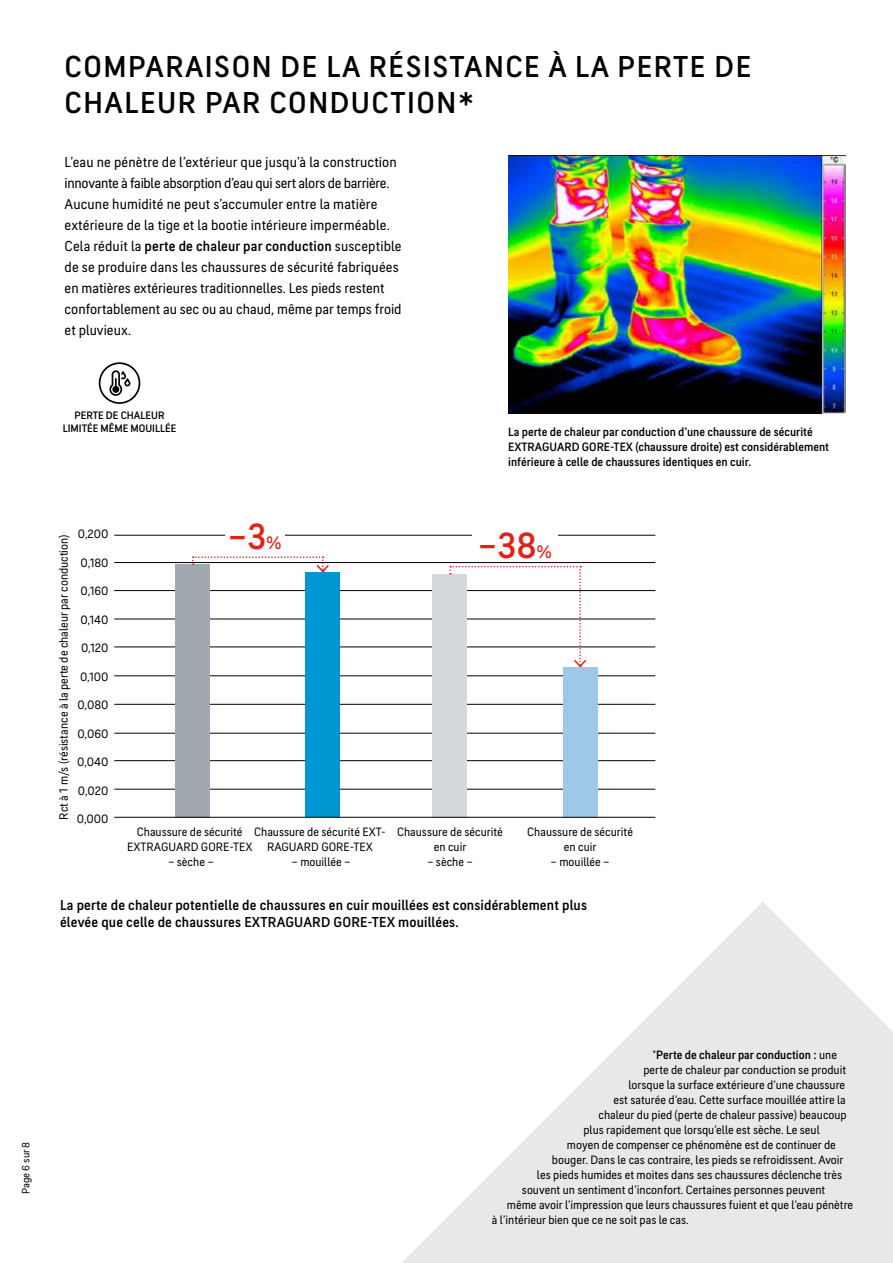
<style>
.page{position:relative;width:893px;height:1263px;background:#fff}
.page>*{position:absolute;margin:0;border:0;box-sizing:border-box;transform-origin:0 0}
.t1{font:500 36px "GORE Fabrics";color:#e32119}
.t2{font:500 30px/36px "GORE Fabrics";letter-spacing:.05em;color:#000}
.t3{font:14.25px/21px "GORE Fabrics";letter-spacing:.005em;color:#000}
.t4{font:500 14.25px/17.1px "GORE Fabrics";letter-spacing:.01em;color:#000}
.t5{font:12px/15px "GORE Fabrics";color:#000;text-align:center}
.t6{font:500 12px/15px "GORE Fabrics";color:#000}
.t7{font:500 10.8px/12.9px "GORE Fabrics";color:#000;text-align:center}
.t8{font:10.5px "GORE Fabrics";color:#000}
.s1{font-weight:500}
.s2{font-size:18px}
.s3{font-weight:400}
</style>
<div class="page">
<svg style="left:402px;top:902px;width:491px;height:361px;fill:#e6e8ea"></svg>
<hr style="left:114px;top:535px;width:541px;height:1px;background:#000">
<hr style="left:114px;top:647px;width:541px;height:1px;background:#000">
<hr style="left:114px;top:760px;width:541px;height:1px;background:#000">
<hr style="left:114px;top:590px;width:541px;height:1px;background:#000">
<hr style="left:114px;top:704px;width:541px;height:1px;background:#000">
<hr style="left:114px;top:562px;width:541px;height:1px;background:#000">
<hr style="left:114px;top:675px;width:541px;height:1px;background:#000">
<hr style="left:114px;top:789px;width:541px;height:1px;background:#000">
<hr style="left:114px;top:619px;width:541px;height:1px;background:#000">
<hr style="left:114px;top:733px;width:541px;height:1px;background:#000">
<div style="left:225px;top:521px;width:60px;height:31px;background:#fff"></div>
<div style="left:472px;top:529px;width:86px;height:31px;background:#fff"></div>
<div style="left:306px;top:572px;width:34px;height:245px;background:#0096d2"></div>
<div style="left:176px;top:564px;width:34px;height:253px;background:#a1a8b0"></div>
<svg style="left:192px;top:556px;width:138px;height:18px"></svg>
<div style="left:563px;top:667px;width:34px;height:150px;background:#9dc9e9"></div>
<div style="left:433px;top:574px;width:34px;height:243px;background:#d5d9dc"></div>
<svg style="left:449px;top:566px;width:139px;height:102px"></svg>
<svg style="left:98px;top:362px;width:43px;height:42px"></svg>
<img style="left:508px;top:156px;width:337px;height:258px">
<hr style="left:114px;top:817px;width:541px;height:1px;background:#000">
<h2 class="t2" style="left:65px;top:49px;width:688px">COMPARAISON DE LA RÉSISTANCE À LA PERTE DE<br>CHALEUR PAR CONDUCTION*</h2>
<p class="t3" style="left:65px;top:152px;width:339px">L’eau ne pénètre de l’extérieur que jusqu’à la construction innovante à faible absorption d’eau qui sert alors de barrière.<br>Aucune humidité ne peut s’accumuler entre la matière extérieure de la tige et la bootie intérieure imperméable.<br>Cela réduit la <span class="s1">perte de chaleur par conduction</span> susceptible de se produire dans les chaussures de sécurité fabriquées en matières extérieures traditionnelles. Les pieds restent confortablement au sec ou au chaud, même par temps froid et pluvieux.</p>
<p class="t7" style="left:63px;top:409px;width:115px">PERTE DE CHALEUR<br>LIMITÉE MÊME MOUILLÉE</p>
<p class="t6" style="left:508px;top:424px;width:322px">La perte de chaleur par conduction d’une chaussure de sécurité<br>EXTRAGUARD GORE-TEX (chaussure droite) est considérablement inférieure à celle de chaussures identiques en cuir.</p>
<p class="t5" style="left:78px;top:526px;width:32px">0,200</p>
<p class="t5" style="left:81px;top:555px;width:29px">0,180</p>
<p class="t5" style="left:81px;top:583px;width:29px">0,160</p>
<p class="t5" style="left:80px;top:612px;width:30px">0,140</p>
<p class="t5" style="left:81px;top:640px;width:29px">0,120</p>
<p class="t5" style="left:80px;top:669px;width:30px">0,100</p>
<p class="t5" style="left:77px;top:697px;width:33px">0,080</p>
<p class="t5" style="left:77px;top:726px;width:33px">0,060</p>
<p class="t5" style="left:77px;top:754px;width:33px">0,040</p>
<p class="t5" style="left:78px;top:783px;width:32px">0,020</p>
<p class="t5" style="left:77px;top:811px;width:33px">0,000</p>
<p class="t5" style="left:56px;top:819px;width:286px;rotate:-90deg">Rct à 1 m/s (résistance à la perte de chaleur par conduction)</p>
<h1 class="t1" style="left:228px;top:515px;width:55px">–3<span class="s2">%</span></h1>
<h1 class="t1" style="left:478px;top:523px;width:75px">–38<span class="s2">%</span></h1>
<p class="t5" style="left:127px;top:824px;width:127px">Chaussure de sécurité<br>EXTRAGUARD GORE-TEX</p>
<p class="t5" style="left:168px;top:854px;width:47px">– sèche –</p>
<p class="t5" style="left:254px;top:824px;width:133px">Chaussure de sécurité EXT-<br>RAGUARD GORE-TEX</p>
<p class="t5" style="left:292px;top:854px;width:61px">– mouillée –</p>
<p class="t5" style="left:397px;top:824px;width:107px">Chaussure de sécurité en cuir</p>
<p class="t5" style="left:427px;top:854px;width:47px">– sèche –</p>
<p class="t5" style="left:527px;top:824px;width:107px">Chaussure de sécurité en cuir</p>
<p class="t5" style="left:551px;top:854px;width:61px">– mouillée –</p>
<p class="t4" style="left:60px;top:896px;width:528px">La perte de chaleur potentielle de chaussures en cuir mouillées est considérablement plus élevée que celle de chaussures EXTRAGUARD GORE-TEX mouillées.</p>
<p class="t8" style="left:19px;top:1194px;width:54px;rotate:-90deg">Page 6 sur 8</p>
<p class="t6" style="left:652px;top:1047px;width:186px"><sup>*</sup>Perte de chaleur par conduction : <span class="s3">une</span></p>
<p class="t5" style="left:643px;top:1062px;width:204px">perte de chaleur par conduction se produit</p>
<p class="t5" style="left:628px;top:1077px;width:218px">lorsque la surface extérieure d’une chaussure</p>
<p class="t5" style="left:613px;top:1092px;width:234px">est saturée d’eau. Cette surface mouillée attire la</p>
<p class="t5" style="left:598px;top:1107px;width:250px">chaleur du pied (perte de chaleur passive) beaucoup</p>
<p class="t5" style="left:583px;top:1122px;width:238px">plus rapidement que lorsqu’elle est sèche. Le seul</p>
<p class="t5" style="left:567px;top:1137px;width:270px">moyen de compenser ce phénomène est de continuer de</p>
<p class="t5" style="left:552px;top:1152px;width:293px">bouger. Dans le cas contraire, les pieds se refroidissent. Avoir</p>
<p class="t5" style="left:537px;top:1167px;width:307px">les pieds humides et moites dans ses chaussures déclenche très</p>
<p class="t5" style="left:522px;top:1182px;width:305px">souvent un sentiment d’inconfort. Certaines personnes peuvent</p>
<p class="t5" style="left:507px;top:1197px;width:348px">même avoir l’impression que leurs chaussures fuient et que l’eau pénètre</p>
<p class="t5" style="left:492px;top:1212px;width:198px">à l’intérieur bien que ce ne soit pas le cas.</p>
</div>
